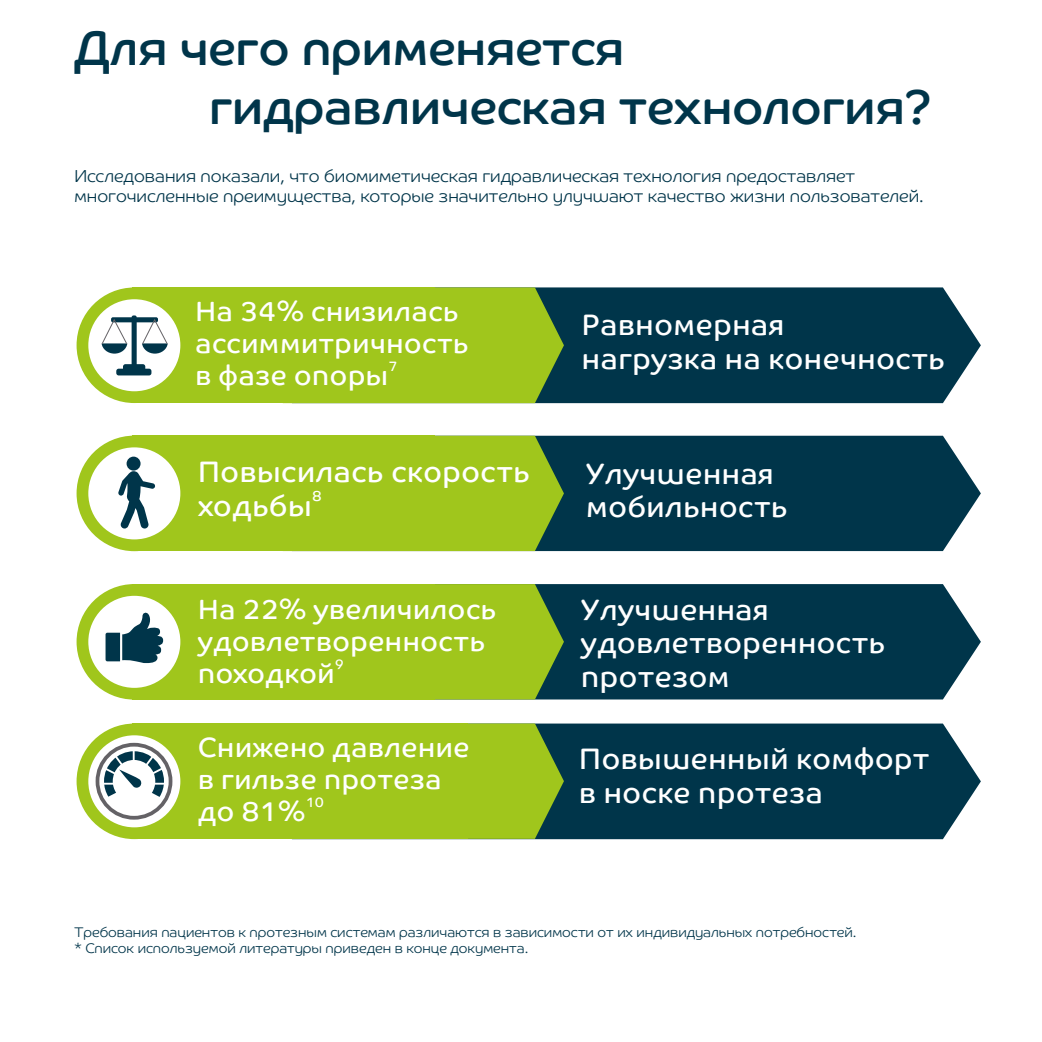
<style>
.page{position:relative;width:1042px;height:1042px;background:#fff}
.page>*{position:absolute;margin:0;border:0;box-sizing:border-box;transform-origin:0 0}
.t1{font:49px/59px "Co Headline Corp";color:#00354a}
.t2{font:29.75px/33.8px "Co Text Corp";color:#fff}
.t3{font:28px/31.8px "Co Text Corp";color:#fff}
.t4{font:300 17.5px/20.3px "Co Headline Corp";color:#00354a}
.t5{font:14.88px "Co Text Corp";color:#fff}
.t6{font:300 14px/16.1px "Co Headline Corp";color:#00354a}
.t7{font:14px "Co Text Corp";color:#fff}
</style>
<div class="page">
<div style="left:564px;top:287px;width:416px;height:116px;background:#00354a"></div>
<svg style="left:435px;top:287px;width:129px;height:116px;background:#8fb621"></svg>
<div style="left:133px;top:287px;width:302px;height:116px;background:#a0c61c"></div>
<div style="left:77px;top:287px;width:115px;height:116px;background:#a0c61c;border-radius:50%"></div>
<div style="left:88px;top:299px;width:92px;height:92px;background:#fff;border-radius:50%"></div>
<div style="left:116px;top:368px;width:35px;height:7px;background:#00354a;border-radius:2px"></div>
<div style="left:123px;top:364px;width:22px;height:7px;background:#00354a;border-radius:2px"></div>
<div style="left:132px;top:315px;width:5px;height:51px;background:#00354a;border-radius:2px"></div>
<div style="left:111px;top:317px;width:47px;height:5px;background:#00354a;border-radius:2px"></div>
<svg style="left:101px;top:318px;width:27px;height:35px"></svg>
<svg style="left:141px;top:318px;width:27px;height:35px"></svg>
<div style="left:468px;top:723px;width:512px;height:116px;background:#00354a"></div>
<svg style="left:468px;top:723px;width:96px;height:115px;background:#88b123"></svg>
<div style="left:133px;top:723px;width:335px;height:116px;background:#a0c61c"></div>
<div style="left:77px;top:723px;width:115px;height:116px;background:#a0c61c;border-radius:50%"></div>
<svg style="left:88px;top:735px;width:92px;height:92px;background:#efefec"></svg>
<div style="left:96px;top:742px;width:76px;height:77px;border:4px solid #646266;border-radius:50%"></div>
<svg style="left:102px;top:748px;width:64px;height:48px;background:#a4b5bc"></svg>
<div style="left:564px;top:584px;width:416px;height:115px;background:#00354a"></div>
<svg style="left:435px;top:584px;width:129px;height:115px;background:#8fb620"></svg>
<div style="left:133px;top:584px;width:302px;height:115px;background:#a0c61c"></div>
<div style="left:77px;top:584px;width:115px;height:115px;background:#a0c61c;border-radius:50%"></div>
<div style="left:88px;top:595px;width:92px;height:92px;background:#fff;border-radius:50%"></div>
<svg style="left:105px;top:612px;width:58px;height:51px"></svg>
<div style="left:564px;top:435px;width:416px;height:116px;background:#00354a"></div>
<svg style="left:435px;top:435px;width:129px;height:116px;background:#8fb621"></svg>
<div style="left:133px;top:435px;width:302px;height:116px;background:#a0c61c"></div>
<div style="left:77px;top:435px;width:115px;height:116px;background:#a0c61c;border-radius:50%"></div>
<div style="left:88px;top:447px;width:92px;height:92px;background:#fff;border-radius:50%"></div>
<div style="left:126px;top:456px;width:14px;height:14px;background:#00354a;border-radius:50%"></div>
<svg style="left:118px;top:471px;width:37px;height:57px"></svg>
<h1 class="t1" style="left:209px;top:22px;width:723px;text-indent:-135px">Для чего применяется гидравлическая технология?</h1>
<p class="t4" style="left:74px;top:167px;width:850px">Исследования показали, что биомиметическая гидравлическая технология предоставляет многочисленные преимущества, которые значительно улучшают качество жизни пользователей.</p>
<h3 class="t3" style="left:195px;top:298px;width:275px">На 34% снизилась ассиммитричность</h3>
<p class="t7" style="left:388px;top:360px;width:11px">7</p>
<h3 class="t3" style="left:195px;top:361px;width:195px">в фазе опоры</h3>
<h2 class="t2" style="left:198px;top:457px;width:334px">Повысилась скорость</h2>
<p class="t5" style="left:312px;top:490px;width:11px">8</p>
<h2 class="t2" style="left:198px;top:491px;width:116px">ходьбы</h2>
<h3 class="t3" style="left:198px;top:595px;width:300px">На 22% увеличилось удовлетворенность</h3>
<p class="t7" style="left:335px;top:658px;width:11px">9</p>
<h3 class="t3" style="left:198px;top:659px;width:139px">походкой</h3>
<h3 class="t3" style="left:198px;top:733px;width:273px">Снижено давление в гильзе протеза</h3>
<p class="t7" style="left:306px;top:796px;width:20px">10</p>
<h3 class="t3" style="left:198px;top:797px;width:109px">до 81%</h3>
<h2 class="t2" style="left:581px;top:310px;width:365px">Равномерная<br>нагрузка на конечность</h2>
<h2 class="t2" style="left:585px;top:458px;width:203px">Улучшенная мобильность</h2>
<h2 class="t2" style="left:580px;top:594px;width:306px">Улучшенная удовлетворенность протезом</h2>
<h2 class="t2" style="left:578px;top:744px;width:352px">Повышенный комфорт в носке протеза</h2>
<p class="t6" style="left:74px;top:924px;width:783px">Требования пациентов к протезным системам различаются в зависимости от их индивидуальных потребностей. * Список используемой литературы приведен в конце документа.</p>
</div>
